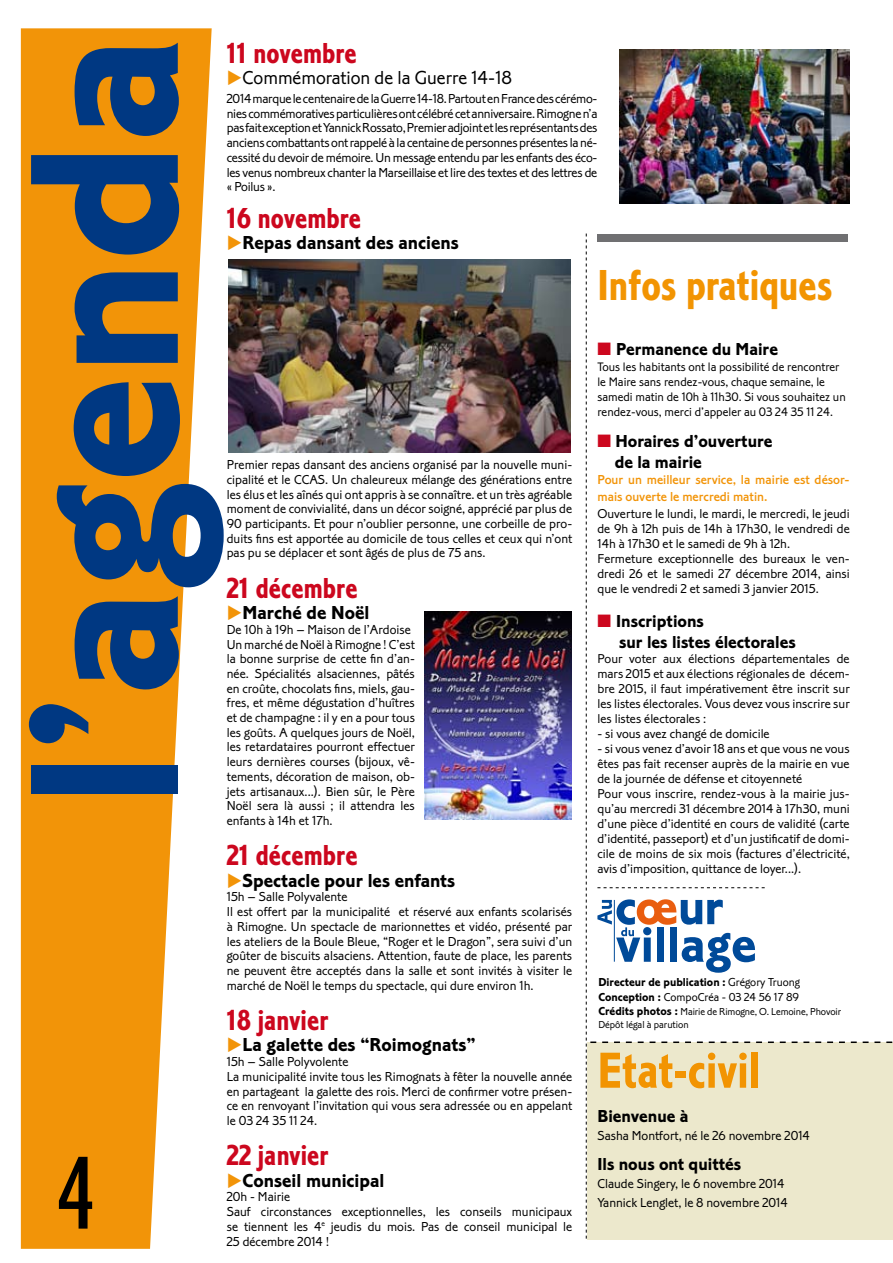
<style>
.page{position:relative;width:893px;height:1263px;background:#fff}
.page>*{position:absolute;margin:0;border:0;box-sizing:border-box;transform-origin:0 0}
.t1{font:219.6px "Corinthian Bold Plain";color:#003882}
.t2{font:500 condensed 95.25px "Futura";color:#000}
.t3{font:52.5px "Corinthian Bold Condensed Plain";color:#f29402}
.t4{font:45px "Corinthian Bold Condensed Plain";color:#f29402}
.t5{font:30px "Corinthian Bold Condensed Plain";color:#cc071e}
.t6{font:19.5px "Corinthian Bold Plain";color:#000}
.t7{font:19.5px "Corinthian Light Plain";color:#000}
.t8{font:18px/21.6px "Corinthian Bold Plain";color:#000}
.t9{font:13.5px/14.7px "Corinthian Light Plain";color:#000}
.t10{font:13.5px/16.2px "Corinthian Medium Plain";color:#f29408}
.t11{font:13.35px/15px "Corinthian Light Plain";color:#000}
.t12{font:12.75px/15.3px "Corinthian Light Plain";color:#000}
.t13{font:12px "Corinthian Bold Plain";color:#000}
.t14{font:12px "Corinthian Light Plain";color:#000}
.t15{font:10.5px/12.6px "Corinthian Light Plain";letter-spacing:-.01em;color:#000}
.s1{color:#f29408}
.s2{color:#cc071e}
.s3{font-family:"Corinthian Light Plain"}
.s4{font-family:"Corinthian Bold Plain"}
.s5{font-family:"Corinthian Bold Plain";font-size:12px}
</style>
<div class="page">
<svg style="left:21px;top:28px;width:191px;height:1221px;fill:#f29408"></svg>
<svg style="left:586px;top:234px;width:306px;height:1004px"></svg>
<img style="left:619px;top:50px;width:231px;height:153px">
<img style="left:424px;top:611px;width:148px;height:209px">
<img style="left:229px;top:259px;width:342px;height:194px">
<div style="left:597px;top:235px;width:251px;height:7px;background:#707072"></div>
<h3 class="t5" style="left:227px;top:35px;width:132px">11 novembre</h3>
<h3 class="t7" style="left:227px;top:66px;width:287px"><span class="s1">◆</span>Commémoration de la Guerre 14-18</h3>
<p class="t9" style="left:227px;top:91px;width:372px;text-align:justify">2014 marque le centenaire de la Guerre 14-18. Partout en France des cérémo&shy;nies commémoratives particulières ont célébré cet anniversaire. Rimogne n’a pas fait exception et Yannick Rossato, Premier adjoint et les représentants des anciens combattants ont rappelé à la centaine de personnes présentes la né&shy;cessité du devoir de mémoire. Un message entendu par les enfants des éco&shy;les venus nombreux chanter la Marseillaise et lire des textes et des lettres de « Poilus ».</p>
<h1 class="t1" style="left:-26px;top:807px;width:772px;rotate:-90deg">l’agenda</h1>
<h3 class="t5" style="left:227px;top:200px;width:136px">16 novembre</h3>
<h3 class="t6" style="left:227px;top:230px;width:233px"><span class="s1">◆</span>Repas dansant des anciens</h3>
<h3 class="t4" style="left:597px;top:258px;width:237px">Infos pratiques</h3>
<h3 class="t8" style="left:597px;top:338px;width:182px"><span class="s2">■</span> Permanence du Maire</h3>
<p class="t12" style="left:597px;top:358px;width:250px">Tous les habitants ont la possibilité de rencontrer le Maire sans rendez-vous, chaque semaine, le samedi matin de 10h à 11h30. Si vous souhaitez un rendez-vous, merci d’appeler au 03 24 35 11 24.</p>
<h3 class="t8" style="left:615px;top:429px;width:159px;text-indent:-17px"><span class="s2">■</span> Horaires d’ouverture de la mairie</h3>
<p class="t10" style="left:597px;top:472px;width:254px">Pour un meilleur service, la mairie est désor&shy;mais ouverte le mercredi matin.</p>
<p class="t11" style="left:597px;top:506px;width:254px">Ouverture le lundi, le mardi, le mercredi, le jeudi de 9h à 12h puis de 14h à 17h30, le vendredi de 14h à 17h30 et le samedi de 9h à 12h.<br>Fermeture exceptionnelle des bureaux le ven&shy;dredi 26 et le samedi 27 décembre 2014, ainsi que le vendredi 2 et samedi 3 janvier 2015.</p>
<p class="t9" style="left:227px;top:457px;width:347px;text-align:justify">Premier repas dansant des anciens organisé par la nouvelle muni&shy;cipalité et le CCAS. Un chaleureux mélange des générations entre les élus et les aînés qui ont appris à se connaître. et un très agréable moment de convivialité, dans un décor soigné, apprécié par plus de 90 participants. Et pour n’oublier personne, une corbeille de pro&shy;duits fins est apportée au domicile de tous celles et ceux qui n’ont pas pu se déplacer et sont âgés de plus de 75 ans.</p>
<h3 class="t5" style="left:227px;top:570px;width:132px">21 décembre</h3>
<h3 class="t6" style="left:227px;top:601px;width:144px"><span class="s1">◆</span>Marché de Noël</h3>
<p class="t9" style="left:227px;top:622px;width:190px">De 10h à 19h – Maison de l’Ardoise Un marché de Noël à Rimogne ! C’est la bonne surprise de cette fin d’an&shy;née. Spécialités alsaciennes, pâtés en croûte, chocolats fins, miels, gau&shy;fres, et même dégustation d’huîtres et de champagne : il y en a pour tous les goûts. A quelques jours de Noël, les retardataires pourront effectuer leurs dernières courses (bijoux, vê&shy;tements, décoration de maison, ob&shy;jets artisanaux...). Bien sûr, le Père Noël sera là aussi ; il attendra les enfants à 14h et 17h.</p>
<h3 class="t5" style="left:227px;top:837px;width:132px">21 décembre</h3>
<h3 class="t6" style="left:227px;top:868px;width:230px"><span class="s1">◆</span>Spectacle pour les enfants</h3>
<p class="t9" style="left:227px;top:889px;width:347px">15h – Salle Polyvalente<br>Il est offert par la municipalité et réservé aux enfants scolarisés à Rimogne. Un spectacle de marionnettes et vidéo, présenté par les ateliers de la Boule Bleue, “Roger et le Dragon”, sera suivi d’un goûter de biscuits alsaciens. Attention, faute de place, les parents ne peuvent être acceptés dans la salle et sont invités à visiter le marché de Noël le temps du spectacle, qui dure environ 1h.</p>
<h3 class="t5" style="left:227px;top:1002px;width:103px">18 janvier</h3>
<h3 class="t6" style="left:227px;top:1033px;width:250px"><span class="s1">◆</span>La galette des “Roimognats”</h3>
<p class="t9" style="left:227px;top:1054px;width:347px">15h – Salle Polyvolente<br>La municipalité invite tous les Rimognats à fêter la nouvelle année en partageant la galette des rois. Merci de confirmer votre présen&shy;ce en renvoyant l’invitation qui vous sera adressée ou en appelant le 03 24 35 11 24.</p>
<h3 class="t5" style="left:227px;top:1137px;width:103px">22 janvier</h3>
<h3 class="t6" style="left:227px;top:1168px;width:159px"><span class="s1">◆</span>Conseil municipal</h3>
<p class="t9" style="left:227px;top:1189px;width:347px">20h - Mairie<br>Sauf circonstances exceptionnelles, les conseils municipaux se tiennent les 4<sup>e</sup> jeudis du mois. Pas de conseil municipal le 25 décembre 2014 !</p>
<h3 class="t8" style="left:619px;top:610px;width:178px;text-indent:-22px"><span class="s2">■</span> Inscriptions<br>sur les listes électorales</h3>
<p class="t11" style="left:597px;top:651px;width:254px;text-align:justify">Pour voter aux élections départementales de mars 2015 et aux élections régionales de décem&shy;bre 2015, il faut impérativement être inscrit sur les listes électorales. Vous devez vous inscrire sur les listes électorales :</p>
<p class="t11" style="left:597px;top:726px;width:174px">- si vous avez changé de domicile</p>
<p class="t11" style="left:597px;top:741px;width:254px">- si vous venez d’avoir 18 ans et que vous ne vous êtes pas fait recenser auprès de la mairie en vue de la journée de défense et citoyenneté<br>Pour vous inscrire, rendez-vous à la mairie jus&shy;qu’au mercredi 31 décembre 2014 à 17h30, muni d’une pièce d’identité en cours de validité (carte d’identité, passeport) et d’un justificatif de domi&shy;cile de moins de six mois (factures d’électricité, avis d’imposition, quittance de loyer...).</p>
<p class="t13" style="left:598px;top:975px;width:203px">Directeur de publication : <span class="s3">Grégory Truong</span></p>
<p class="t14" style="left:598px;top:990px;width:202px"><span class="s4">Conception :</span> CompoCréa - 03 24 56 17 89</p>
<p class="t15" style="left:598px;top:1005px;width:244px"><span class="s5">Crédits photos :</span> Mairie de Rimogne, O. Lemoine, Phovoir<br>Dépôt légal à parution</p>
<h3 class="t3" style="left:597px;top:1039px;width:164px">Etat-civil</h3>
<h3 class="t8" style="left:597px;top:1105px;width:93px">Bienvenue à</h3>
<p class="t9" style="left:597px;top:1128px;width:214px">Sasha Montfort, né le 26 novembre 2014</p>
<h3 class="t8" style="left:597px;top:1153px;width:145px">Ils nous ont quittés</h3>
<p class="t9" style="left:597px;top:1174px;width:192px;line-height:18.5px">Claude Singery, le 6 novembre 2014<br>Yannick Lenglet, le 8 novembre 2014</p>
<h2 class="t2" style="left:56px;top:1132px;width:41px">4</h2>
</div>
